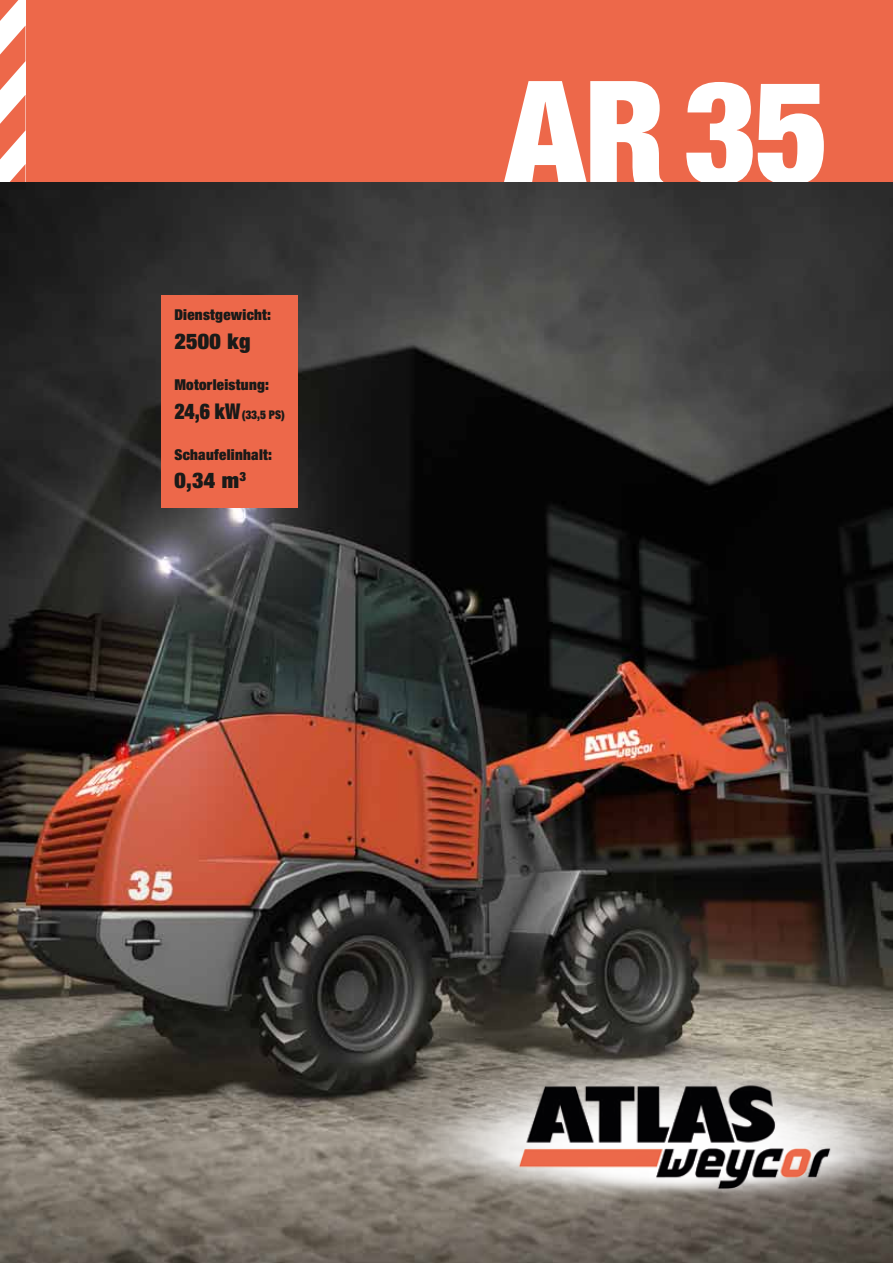
<style>
.page{position:relative;width:893px;height:1263px;background:#fff}
.page>*{position:absolute;margin:0;border:0;box-sizing:border-box;transform-origin:0 0}
.t1{font:900 condensed 142.5px "Helvetica Neue";color:#fff}
.t2{font:900 expanded 21.75px "Helvetica Neue";letter-spacing:.02em;color:#1a1a18}
.t3{font:900 expanded 15px "Helvetica Neue";letter-spacing:.02em;color:#1a1a18}
.t4{font:900 expanded 12px "Helvetica Neue";color:#1a1a18;scale:.94 1}
.s1{font-size:21.75px}
</style>
<div class="page">
<div style="left:0;top:0;width:893px;height:183px;background:#ed684a"></div>
<svg style="left:0;top:0;width:26px;height:183px"></svg>
<img style="left:0;top:183px;width:893px;height:1080px">
<div style="left:162px;top:296px;width:136px;height:212px;background:#ed684a"></div>
<img style="left:242px;top:850px;width:651px;height:413px">
<p class="t3" style="left:174px;top:305px;width:98px">Dienstgewicht:</p>
<h2 class="t2" style="left:174px;top:327px;width:78px">2500 kg</h2>
<p class="t3" style="left:174px;top:375px;width:96px">Motorleistung:</p>
<p class="t4" style="left:174px;top:407px;width:119px"><span class="s1">24,6 kW</span>(33,5 PS)</p>
<p class="t3" style="left:174px;top:445px;width:99px">Schaufelinhalt:</p>
<h2 class="t2" style="left:174px;top:467px;width:73px">0,34 m<sup>3</sup></h2>
<h1 class="t1" style="left:506px;top:44px;width:325px">AR 35</h1>
</div>
